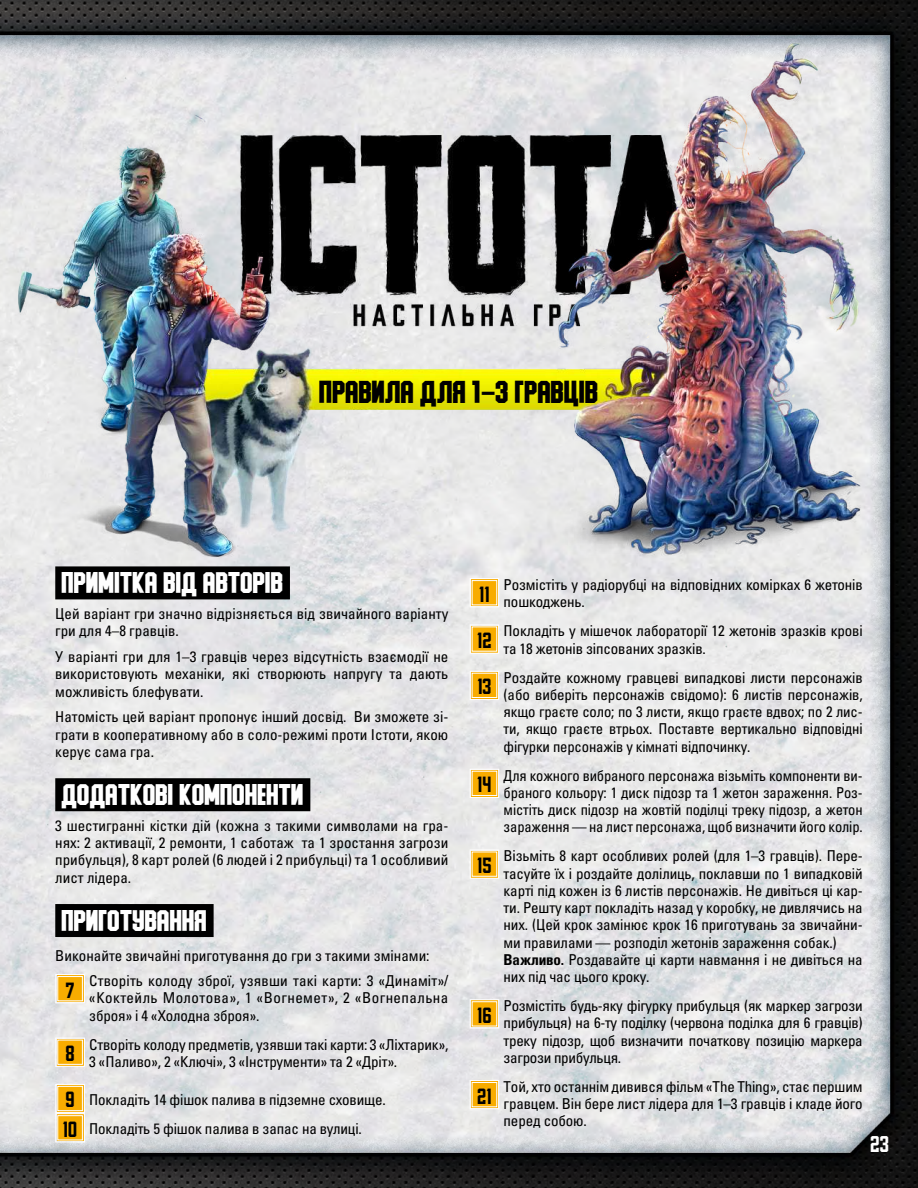
<style>
.page{position:relative;width:918px;height:1188px;background:#fff}
.page>*{position:absolute;margin:0;border:0;box-sizing:border-box;transform-origin:0 0}
.t1{font:25.5px "Ponter S";color:#000}
.t2{font:24px "Ponter S";color:#fff}
.t3{font:21px "Prohibition";color:#fff}
.t4{font:20.25px "Prohibition";color:#000}
.t5{font:condensed 15px/17.2px "Univers LTCYR 57";letter-spacing:-.01em;color:#000;text-align:justify}
.s1{font-family:"Prohibition"}
.s2{font-family:"Prohibition";font-stretch:normal;font-size:20.25px}
.s3{font-family:"Univers LTCYR 67 Bold Cond";font-stretch:normal}
</style>
<div class="page">
<img style="left:0;top:0;width:916px;height:1188px">
<div style="left:55px;top:566px;width:235px;height:33px;background:#000"></div>
<div style="left:55px;top:778px;width:255px;height:33px;background:#000"></div>
<div style="left:55px;top:904px;width:159px;height:33px;background:#000"></div>
<svg style="left:55px;top:974px;width:30px;height:30px"></svg>
<div style="left:57px;top:976px;width:26px;height:25px;border:1px solid #fff"></div>
<svg style="left:55px;top:1037px;width:30px;height:30px"></svg>
<div style="left:57px;top:1040px;width:26px;height:25px;border:1px solid #fff"></div>
<svg style="left:55px;top:1083px;width:30px;height:60px"></svg>
<div style="left:57px;top:1115px;width:26px;height:25px;border:1px solid #fff"></div>
<svg style="left:469px;top:578px;width:31px;height:30px"></svg>
<div style="left:472px;top:580px;width:25px;height:25px;border:1px solid #fff"></div>
<svg style="left:469px;top:624px;width:31px;height:30px"></svg>
<svg style="left:469px;top:670px;width:31px;height:31px"></svg>
<svg style="left:469px;top:768px;width:31px;height:31px"></svg>
<svg style="left:469px;top:849px;width:31px;height:30px"></svg>
<div style="left:472px;top:851px;width:25px;height:26px;border:1px solid #fff"></div>
<svg style="left:469px;top:999px;width:31px;height:30px"></svg>
<div style="left:472px;top:1001px;width:25px;height:26px;border:1px solid #fff"></div>
<svg style="left:469px;top:1079px;width:31px;height:31px"></svg>
<h1 class="t1" style="left:319px;top:377px;width:281px">ПРАВИЛА ДЛЯ 1<span class="s1">–</span>3 ГРАВЦІВ</h1>
<h2 class="t2" style="left:62px;top:568px;width:223px">ПРИМІТКА ВІД АВТОРІВ</h2>
<p class="t5" style="left:55px;top:605px;width:395px">Цей варіант гри значно відрізняється від звичайного варіанту гри для 4–8 гравців.</p>
<p class="t5" style="left:55px;top:648px;width:395px">У варіанті гри для 1–3 гравців через відсутність взаємодії не використовують механіки, які створюють напругу та дають можливість блефувати.</p>
<p class="t5" style="left:55px;top:708px;width:395px">Натомість цей варіант пропонує інший досвід. Ви зможете зі&shy;грати в кооперативному або в соло-режимі проти Істоти, якою керує сама гра.</p>
<h2 class="t2" style="left:62px;top:780px;width:244px">ДОДАТКОВІ КОМПОНЕНТИ</h2>
<p class="t5" style="left:55px;top:817px;width:395px">3 шестигранні кістки дій (кожна з такими символами на гра&shy;нях: 2 активації, 2 ремонти, 1 саботаж та 1 зростання загрози прибульця), 8 карт ролей (6 людей і 2 прибульці) та 1 особливий лист лідера.</p>
<h2 class="t2" style="left:62px;top:906px;width:147px">ПРИГОТУВАННЯ</h2>
<p class="t5" style="left:55px;top:947px;width:376px">Виконайте звичайні приготування до гри з такими змінами:</p>
<h3 class="t4" style="left:66px;top:976px;width:10px">7</h3>
<p class="t5" style="left:89px;top:972px;width:361px">Створіть колоду зброї, узявши такі карти: 3 «Динаміт»/ «Коктейль Молотова», 1 «Вогнемет», 2 «Вогнепальна зброя» і 4 «Холодна зброя».</p>
<h3 class="t4" style="left:65px;top:1039px;width:11px">8</h3>
<p class="t5" style="left:89px;top:1035px;width:361px">Створіть колоду предметів, узявши такі карти: 3 «Ліхтарик»,<br>3 «Паливо», 2 «Ключі», 3 «Інструменти» та 2 «Дріт».</p>
<p class="t5" style="left:63px;top:1084px;width:325px;line-height:29.2px"><span class="s2">9</span> Покладіть 14 фішок палива в підземне сховище.<br><span class="s2">10</span> Покладіть 5 фішок палива в запас на вулиці.</p>
<h3 class="t4" style="left:479px;top:580px;width:12px">11</h3>
<p class="t5" style="left:504px;top:576px;width:361px">Розмістіть у радіорубці на відповідних комірках 6 жетонів пошкоджень.</p>
<h3 class="t4" style="left:477px;top:626px;width:16px">12</h3>
<p class="t5" style="left:504px;top:622px;width:361px">Покладіть у мішечок лабораторії 12 жетонів зразків крові та 18 жетонів зіпсованих зразків.</p>
<h3 class="t4" style="left:477px;top:673px;width:16px">13</h3>
<p class="t5" style="left:504px;top:668px;width:361px">Роздайте кожному гравцеві випадкові листи персонажів (або виберіть персонажів свідомо): 6 листів персонажів, якщо граєте соло; по 3 листи, якщо граєте вдвох; по 2 лис&shy;ти, якщо граєте втрьох. Поставте вертикально відповідні фігурки персонажів у кімнаті відпочинку.</p>
<h3 class="t4" style="left:477px;top:771px;width:16px">14</h3>
<p class="t5" style="left:504px;top:766px;width:361px">Для кожного вибраного персонажа візьміть компоненти ви&shy;браного кольору: 1 диск підозр та 1 жетон зараження. Роз&shy;містіть диск підозр на жовтій поділці треку підозр, а жетон зараження — на лист персонажа, щоб визначити його колір.</p>
<h3 class="t4" style="left:477px;top:851px;width:16px">15</h3>
<p class="t5" style="left:504px;top:847px;width:361px;text-align:left">Візьміть 8 карт особливих ролей (для 1–3 гравців). Пере&shy;тасуйте їх і роздайте долілиць, поклавши по 1 випадковій карті під кожен із 6 листів персонажів. Не дивіться ці кар&shy;ти. Решту карт покладіть назад у коробку, не дивлячись на них. (Цей крок замінює крок 16 приготувань за звичайни&shy;ми правилами — розподіл жетонів зараження собак.)<br><span class="s3">Важливо.</span> Роздавайте ці карти навмання і не дивіться на них під час цього кроку.</p>
<h3 class="t4" style="left:477px;top:1001px;width:16px">16</h3>
<p class="t5" style="left:504px;top:997px;width:361px">Розмістіть будь-яку фігурку прибульця (як маркер загрози прибульця) на 6-ту поділку (червона поділка для 6 гравців) треку підозр, щоб визначити початкову позицію маркера загрози прибульця.</p>
<h3 class="t4" style="left:477px;top:1082px;width:16px">21</h3>
<p class="t5" style="left:504px;top:1078px;width:361px">Той, хто останнім дивився фільм «The Thing», стає першим гравцем. Він бере лист лідера для 1–3 гравців і кладе його перед собою.</p>
<h3 class="t3" style="left:870px;top:1129px;width:20px">23</h3>
</div>
